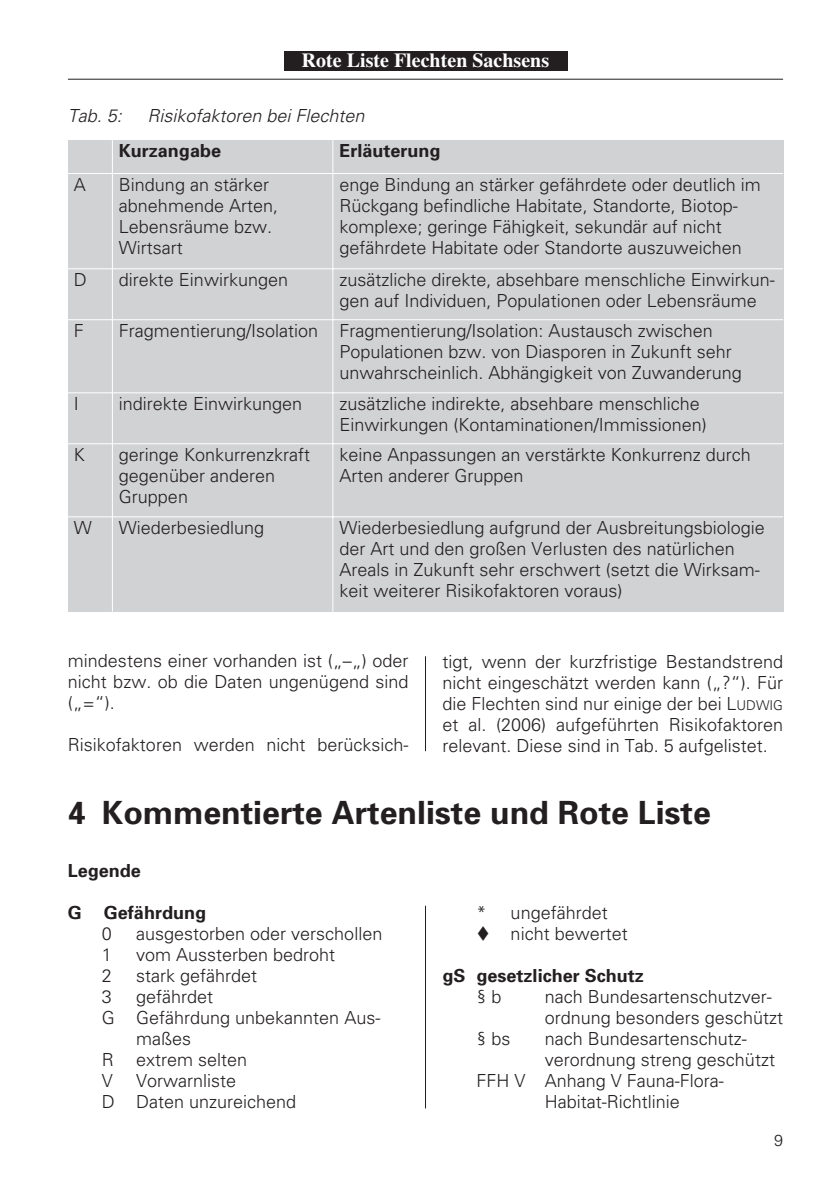
<style>
.page{position:relative;width:840px;height:1191px;background:#fff}
.page>*{position:absolute;margin:0;border:0;box-sizing:border-box;transform-origin:0 0}
.t1{font:700 32px "Univers";color:#231f20}
.t2{font:700 20px "Times";color:#fff}
.t3{font:300 18px/21px "Univers";color:#231f20}
.t4{font:700 18px "Univers";color:#231f20}
.t5{font:italic 300 18px "Univers";color:#231f20}
.t6{font:300 16px "Univers";color:#231f20}
.s1{font-size:13.6px}
</style>
<div class="page">
<div style="left:283px;top:51px;width:284px;height:20px;background:#231f20"></div>
<hr style="left:68px;top:79px;width:714px;height:1px;background:#231f20">
<hr style="left:425px;top:656px;width:1px;height:95px;background:#231f20">
<div style="left:68px;top:140px;width:714px;height:471px;background:#d1d2d4"></div>
<hr style="left:112px;top:140px;width:1px;height:471px;background:#fff">
<hr style="left:332px;top:140px;width:1px;height:471px;background:#fff">
<hr style="left:68px;top:173px;width:714px;height:1px;background:#fff">
<hr style="left:68px;top:268px;width:714px;height:1px;background:#fff">
<hr style="left:68px;top:319px;width:714px;height:1px;background:#fff">
<hr style="left:68px;top:392px;width:714px;height:1px;background:#fff">
<hr style="left:68px;top:443px;width:714px;height:1px;background:#fff">
<hr style="left:68px;top:516px;width:714px;height:1px;background:#fff">
<hr style="left:425px;top:906px;width:1px;height:202px;background:#231f20">
<p class="t2" style="left:301px;top:53px;width:249px">Rote Liste Flechten Sachsens</p>
<p class="t5" style="left:68px;top:109px;width:301px">Tab. 5: Risikofaktoren bei Flechten</p>
<p class="t4" style="left:119px;top:144px;width:104px">Kurzangabe</p>
<p class="t4" style="left:339px;top:144px;width:102px">Erläuterung</p>
<p class="t3" style="left:74px;top:176px;width:14px">A</p>
<p class="t3" style="left:119px;top:176px;width:161px">Bindung an stärker abnehmende Arten,<br>Lebensräume bzw.<br>Wirtsart</p>
<p class="t3" style="left:339px;top:176px;width:423px">enge Bindung an stärker gefährdete oder deutlich im Rückgang befindliche Habitate, Standorte, Biotop - komplexe; geringe Fähigkeit, sekundär auf nicht gefährdete Habitate oder Standorte auszuweichen</p>
<p class="t3" style="left:74px;top:271px;width:14px">D</p>
<p class="t3" style="left:119px;top:271px;width:171px">direkte Einwirkungen</p>
<p class="t3" style="left:339px;top:271px;width:436px">zusätzliche direkte, absehbare menschliche Einwirkun&shy;gen auf Individuen, Populationen oder Lebensräume</p>
<p class="t3" style="left:74px;top:322px;width:12px">F</p>
<p class="t3" style="left:339px;top:322px;width:404px;text-indent:-220px">Fragmentierung/Isolation Fragmentierung/Isolation: Austausch zwischen<br>Populationen bzw. von Diasporen in Zukunft sehr unwahrscheinlich. Abhängigkeit von Zuwanderung</p>
<p class="t3" style="left:74px;top:395px;width:7px">I</p>
<p class="t3" style="left:119px;top:395px;width:185px">indirekte Einwirkungen</p>
<p class="t3" style="left:339px;top:395px;width:369px">zusätzliche indirekte, absehbare menschliche<br>Einwirkungen (Kontaminationen/Immissionen)</p>
<p class="t3" style="left:74px;top:446px;width:12px">K</p>
<p class="t3" style="left:119px;top:446px;width:192px">geringe Konkurrenzkraft gegenüber anderen<br>Gruppen</p>
<p class="t3" style="left:339px;top:446px;width:413px">keine Anpassungen an verstärkte Konkurrenz durch<br>Arten anderer Gruppen</p>
<p class="t3" style="left:74px;top:519px;width:19px">W</p>
<p class="t3" style="left:119px;top:519px;width:147px">Wiederbesiedlung</p>
<p class="t3" style="left:339px;top:519px;width:427px">Wiederbesiedlung aufgrund der Ausbreitungsbiologie der Art und den großen Verlusten des natürlichen Areals in Zukunft sehr erschwert (setzt die Wirksam&shy;keit weiterer Risikofaktoren voraus)</p>
<p class="t3" style="left:68px;top:651px;width:342px;text-align:justify">mindestens einer vorhanden ist („–„) oder nicht bzw. ob die Daten ungenügend sind („=“).</p>
<p class="t3" style="left:68px;top:735px;width:342px">Risikofaktoren werden nicht berücksich-</p>
<p class="t3" style="left:442px;top:652px;width:342px;text-align:justify">tigt, wenn der kurzfristige Bestandstrend nicht eingeschätzt werden kann („?“). Für die Flechten sind nur einige der bei L<span class="s1">UDWIG </span>et al. (2006) aufgeführten Risikofaktoren relevant. Diese sind in Tab. 5 aufgelistet.</p>
<h1 class="t1" style="left:68px;top:800px;width:644px">4 Kommentierte Artenliste und Rote Liste</h1>
<p class="t4" style="left:68px;top:863px;width:75px">Legende</p>
<p class="t4" style="left:68px;top:905px;width:139px">G Gefährdung</p>
<p class="t3" style="left:102px;top:924px;width:12px">0</p>
<p class="t3" style="left:136px;top:924px;width:248px">ausgestorben oder verschollen</p>
<p class="t3" style="left:102px;top:945px;width:12px">1</p>
<p class="t3" style="left:136px;top:945px;width:201px">vom Aussterben bedroht</p>
<p class="t3" style="left:102px;top:966px;width:12px">2</p>
<p class="t3" style="left:136px;top:966px;width:122px">stark gefährdet</p>
<p class="t3" style="left:102px;top:987px;width:12px">3</p>
<p class="t3" style="left:136px;top:987px;width:79px">gefährdet</p>
<p class="t3" style="left:102px;top:1008px;width:280px">G Gefährdung unbekannten Aus-</p>
<p class="t3" style="left:136px;top:1029px;width:57px">maßes</p>
<p class="t3" style="left:102px;top:1050px;width:147px">R extrem selten</p>
<p class="t3" style="left:102px;top:1071px;width:12px">V</p>
<p class="t3" style="left:102px;top:1071px;width:196px;text-indent:34px">Vorwarnliste<br>D Daten unzureichend</p>
<p class="t3" style="left:476px;top:904px;width:133px">* ungefährdet</p>
<p class="t3" style="left:476px;top:925px;width:153px">▼ nicht bewertet</p>
<p class="t4" style="left:442px;top:969px;width:203px">gS gesetzlicher Schutz</p>
<p class="t3" style="left:476px;top:988px;width:27px">§ b</p>
<p class="t3" style="left:544px;top:988px;width:240px">nach Bundesartenschutzver&shy;ordnung besonders geschützt</p>
<p class="t3" style="left:476px;top:1030px;width:36px">§ bs</p>
<p class="t3" style="left:544px;top:1030px;width:204px">nach Bundesartenschutz -</p>
<p class="t3" style="left:544px;top:1051px;width:232px">verordnung streng geschützt</p>
<p class="t3" style="left:476px;top:1072px;width:249px">FFH V Anhang V Fauna-Flora-</p>
<p class="t3" style="left:544px;top:1093px;width:136px">Habitat-Richtlinie</p>
<p class="t6" style="left:773px;top:1134px;width:10px">9</p>
</div>
